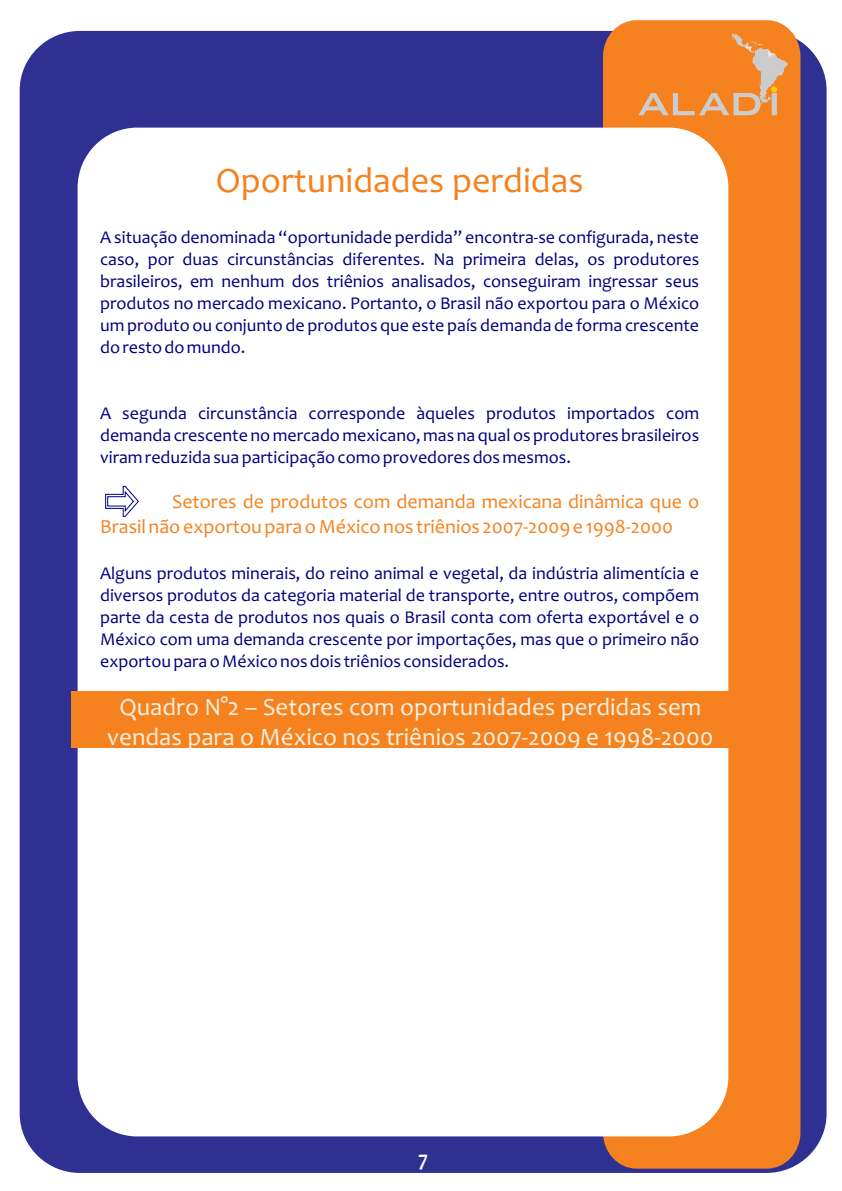
<style>
.page{position:relative;width:842px;height:1191px;background:#fff}
.page>*{position:absolute;margin:0;border:0;box-sizing:border-box;transform-origin:0 0}
.t1{font:36px "Candara";color:#f5821f}
.t2{font:25px/30.5px "Candara";color:#f8f0df;text-align:center}
.t3{font:700 22px "Candara";color:#fff;scale:.93 1}
.t4{font:20px/24.4px "Candara";color:#f5821f}
.t5{font:18px/22px "Candara";color:#000080;text-align:justify}
</style>
<div class="page">
<div style="left:20px;top:31px;width:807px;height:1142px;background:#2e3092;border-radius:60px"></div>
<div style="left:603px;top:20px;width:197px;height:1148px;background:#f5821f;border-radius:35px"></div>
<div style="left:78px;top:128px;width:650px;height:1008px;background:#fff;border-radius:60px"></div>
<svg style="left:105px;top:486px;width:34px;height:31px"></svg>
<div style="left:72px;top:691px;width:673px;height:57px;background:#f5821f"></div>
<svg style="left:638px;top:33px;width:150px;height:82px"></svg>
<div style="left:771px;top:86px;width:6px;height:7px;background:#fc0;border-radius:50%"></div>
<h1 class="t1" style="left:216px;top:166px;width:369px">Oportunidades perdidas</h1>
<p class="t5" style="left:100px;top:228px;width:601px">A situação denominada “oportunidade perdida” encontra-se configurada, neste caso, por duas circunstâncias diferentes. Na primeira delas, os produtores brasileiros, em nenhum dos triênios analisados, conseguiram ingressar seus produtos no mercado mexicano. Portanto, o Brasil não exportou para o México um produto ou conjunto de produtos que este país demanda de forma crescente do resto do mundo.</p>
<p class="t5" style="left:100px;top:403px;width:601px">A segunda circunstância corresponde àqueles produtos importados com demanda crescente no mercado mexicano, mas na qual os produtores brasileiros viram reduzida sua participação como provedores dos mesmos.</p>
<p class="t4" style="left:100px;top:492px;width:601px;text-indent:72px">Setores de produtos com demanda mexicana dinâmica que o<br>Brasil não exportou para o México nos triênios 2007-2009 e 1998-2000</p>
<p class="t5" style="left:100px;top:564px;width:601px">Alguns produtos minerais, do reino animal e vegetal, da indústria alimentícia e diversos produtos da categoria material de transporte, entre outros, compõem parte da cesta de produtos nos quais o Brasil conta com oferta exportável e o México com uma demanda crescente por importações, mas que o primeiro não exportou para o México nos dois triênios considerados.</p>
<h2 class="t2" style="left:107px;top:693px;width:608px">Quadro N°2 – Setores com oportunidades perdidas sem vendas para o México nos triênios 2007-2009 e 1998-2000</h2>
<p class="t3" style="left:418px;top:1149px;width:12px">7</p>
</div>
